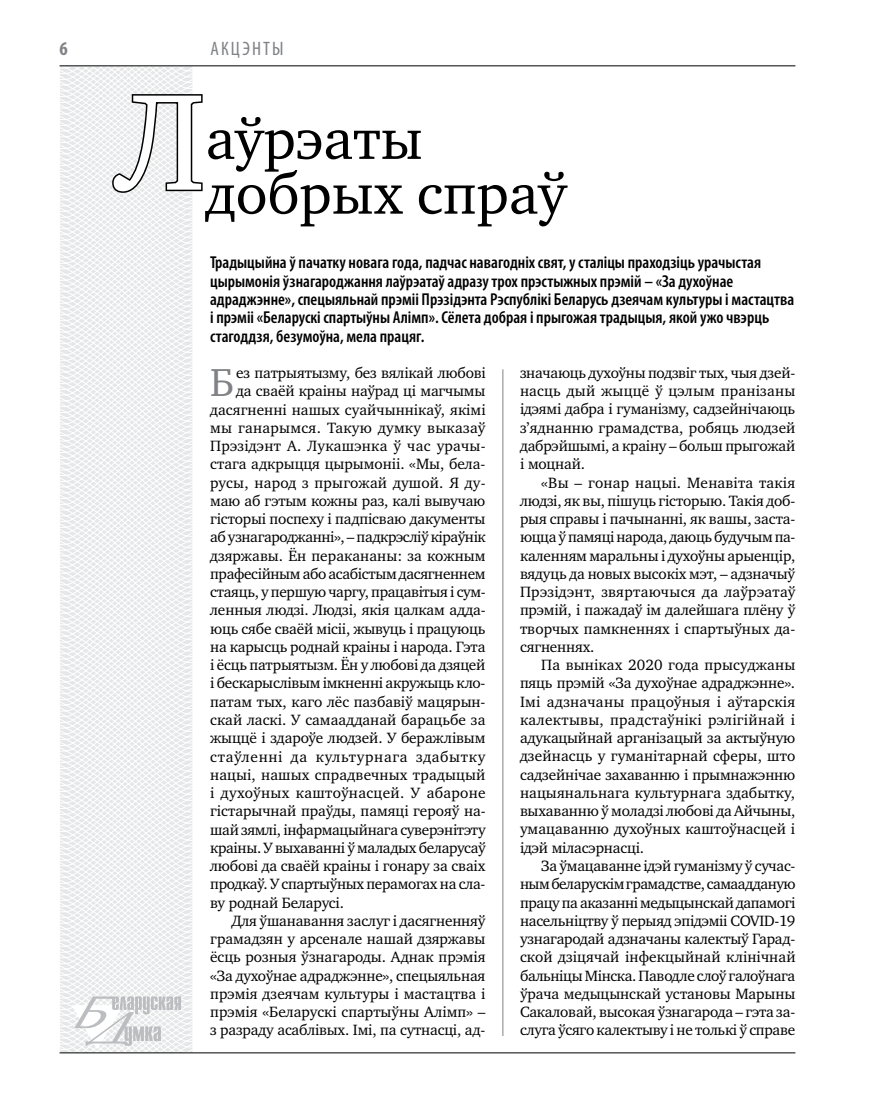
<style>
.page{position:relative;width:872px;height:1106px;background:#fff}
.page>*{position:absolute;margin:0;border:0;box-sizing:border-box;transform-origin:0 0}
.t1{font:140.1px "Charter C";color:#fff}
.t2{font:58.5px/54.8px "Charter C";color:#000}
.t3{font:40.05px "Charter C";color:#808285}
.t4{font:condensed 19.5px "Myriad Pro";letter-spacing:.11em;color:#808285}
.t5{font:700 condensed 19.5px "Myriad Pro";color:#808285}
.t6{font:600 condensed 17.25px/18.3px "Myriad Pro";color:#000}
.t7{font:15.3px/18.3px "Charter C";letter-spacing:-.01em;color:#000;text-align:justify}
.t8{font:15.3px "Charter C";letter-spacing:.015em;color:#000}
.t9{font:15.3px "Charter C";letter-spacing:.045em;color:#000}
.t10{font:15.3px "Charter C";letter-spacing:.02em;color:#000}
.t11{font:15.3px "Charter C";letter-spacing:.01em;color:#000}
</style>
<div class="page">
<svg style="left:59px;top:65px;width:192px;height:989px"></svg>
<hr style="left:60px;top:1052px;width:735px;height:1px;background:#000">
<svg style="left:71px;top:996px;width:110px;height:53px"></svg>
<hr style="left:60px;top:65px;width:735px;height:1px;background:#000">
<hr style="left:502px;top:369px;width:1px;height:667px;background:#808285">
<svg style="left:111px;top:93px;width:93px;height:101px"></svg>
<p class="t5" style="left:60px;top:37px;width:10px">6</p>
<p class="t4" style="left:210px;top:37px;width:75px">Акцэнты</p>
<h1 class="t1" style="left:117px;top:65px;width:91px">Л</h1>
<h2 class="t2" style="left:206px;top:112px;width:362px">аўрэаты добрых спраў</h2>
<p class="t6" style="left:210px;top:253px;width:585px">Традыцыйна ў пачатку новага года, падчас навагодніх свят, у сталіцы праходзіць урачыстая цырымонія ўзнагароджання лаўрэатаў адразу трох прэстыжных прэмій – «За духоўнае адраджэнне», спецыяльнай прэміі Прэзідэнта Рэспублікі Беларусь дзеячам культуры і мастацтва і прэміі «Беларускі спартыўны Алімп». Сёлета добрая і прыгожая традыцыя, якой ужо чвэрць стагоддзя, безумоўна, мела працяг.</p>
<h3 class="t3" style="left:210px;top:360px;width:26px">Б</h3>
<p class="t7" style="left:236px;top:364px;width:251px">ез патрыятызму, без вялікай любові</p>
<p class="t7" style="left:236px;top:382px;width:251px">да сваёй краіны наўрад ці магчымы</p>
<p class="t7" style="left:210px;top:400px;width:277px">дасягненні нашых суайчыннікаў, якімі</p>
<p class="t8" style="left:210px;top:419px;width:277px">мы ганарымся. Такую думку выказаў</p>
<p class="t8" style="left:210px;top:437px;width:277px">Прэзідэнт А. Лукашэнка ў час урачы-</p>
<p class="t7" style="left:210px;top:455px;width:277px">стага адкрыцця цырымоніі. «Мы, бела-</p>
<p class="t11" style="left:210px;top:474px;width:277px">русы, народ з прыгожай душой. Я ду-</p>
<p class="t7" style="left:210px;top:491px;width:277px">маю аб гэтым кожны раз, калі вывучаю</p>
<p class="t7" style="left:210px;top:510px;width:277px">гісторыі поспеху і падпісваю дакументы</p>
<p class="t7" style="left:210px;top:528px;width:277px">аб узнагароджанні», – падкрэсліў кіраўнік</p>
<p class="t7" style="left:210px;top:546px;width:277px">дзяржавы. Ён перакананы: за кожным</p>
<p class="t7" style="left:210px;top:564px;width:277px">прафесійным або асабістым дасягненнем</p>
<p class="t7" style="left:210px;top:583px;width:277px">стаяць, у першую чаргу, працавітыя і сум-</p>
<p class="t7" style="left:210px;top:601px;width:277px">ленныя людзі. Людзі, якія цалкам адда-</p>
<p class="t7" style="left:210px;top:619px;width:277px">юць сябе сваёй місіі, жывуць і працуюць</p>
<p class="t7" style="left:210px;top:638px;width:277px">на карысць роднай краіны і народа. Гэта</p>
<p class="t7" style="left:210px;top:656px;width:277px">і ёсць патрыятызм. Ён у любові да дзяцей</p>
<p class="t7" style="left:210px;top:674px;width:277px">і бескарыслівым імкненні акружыць кло-</p>
<p class="t7" style="left:210px;top:692px;width:277px">патам тых, каго лёс пазбавіў мацярын-</p>
<p class="t7" style="left:210px;top:711px;width:277px">скай ласкі. У самаадданай барацьбе за</p>
<p class="t7" style="left:210px;top:729px;width:277px">жыццё і здароўе людзей. У беражлівым</p>
<p class="t9" style="left:210px;top:748px;width:277px">стаўленні да культурнага здабытку</p>
<p class="t7" style="left:210px;top:765px;width:277px">нацыі, нашых спрадвечных традыцый</p>
<p class="t10" style="left:210px;top:784px;width:277px">і духоўных каштоўнасцей. У абароне</p>
<p class="t7" style="left:210px;top:802px;width:277px">гістарычнай праўды, памяці герояў на-</p>
<p class="t7" style="left:210px;top:820px;width:277px">шай зямлі, інфармацыйнага суверэнітэту</p>
<p class="t7" style="left:210px;top:838px;width:277px">краіны. У выхаванні ў маладых беларусаў</p>
<p class="t7" style="left:210px;top:857px;width:277px">любові да сваёй краіны і гонару за сваіх</p>
<p class="t7" style="left:210px;top:875px;width:277px">продкаў. У спартыўных перамогах на сла-</p>
<p class="t7" style="left:210px;top:893px;width:135px">ву роднай Беларусі.</p>
<p class="t7" style="left:231px;top:911px;width:255px">Для ўшанавання заслуг і дасягненняў</p>
<p class="t7" style="left:210px;top:930px;width:277px">грамадзян у арсенале нашай дзяржавы</p>
<p class="t7" style="left:210px;top:948px;width:277px">ёсць розныя ўзнагароды. Аднак прэмія</p>
<p class="t7" style="left:210px;top:966px;width:277px">«За духоўнае адраджэнне», спецыяльная</p>
<p class="t7" style="left:210px;top:984px;width:277px">прэмія дзеячам культуры і мастацтва і</p>
<p class="t7" style="left:210px;top:1003px;width:277px">прэмія «Беларускі спартыўны Алімп» –</p>
<p class="t7" style="left:210px;top:1021px;width:277px">з разраду асаблівых. Імі, па сутнасці, ад-</p>
<p class="t7" style="left:520px;top:364px;width:277px">значаюць духоўны подзвіг тых, чыя дзей&shy;насць дый жыццё ў цэлым пранізаны ідэямі дабра і гуманізму, садзейнічаюць з’яднанню грамадства, робяць людзей дабрэйшымі, а краіну – больш прыгожай і моцнай.</p>
<p class="t7" style="left:520px;top:473px;width:277px;text-indent:21px">«Вы – гонар нацыі. Менавіта такія людзі, як вы, пішуць гісторыю. Такія доб&shy;рыя справы і пачынанні, як вашы, заста&shy;юцца ў памяці народа, даюць будучым па&shy;каленням маральны i духоўны арыенцiр, вядуць да новых высокіх мэт, – адзначыў Прэзідэнт, звяртаючыся да лаўрэатаў прэмій, і пажадаў ім далейшага плёну ў творчых памкненнях і спартыўных да&shy;сягненнях.</p>
<p class="t7" style="left:520px;top:656px;width:277px;text-indent:21px">Па выніках 2020 года прысуджаны пяць прэмій «За духоўнае адраджэнне».<br>Імі адзначаны працоўныя і аўтарскія калектывы, прадстаўнікі рэлігійнай і адукацыйнай арганізацый за актыўную дзейнасць у гуманітарнай сферы, што садзейнічае захаванню і прымнажэнню нацыянальнага культурнага здабытку, выхаванню ў моладзі любові да Айчыны, умацаванню духоўных каштоўнасцей і ідэй міласэрнасці.</p>
<p class="t7" style="left:520px;top:856px;width:277px;text-indent:21px">За ўмацаванне ідэй гуманізму ў сучас&shy;ным беларускім грамадстве, самаадданую працу па аказанні медыцынскай дапамогі насельніцтву ў перыяд эпідэміі COVID-19 узнагародай адзначаны калектыў Гарад&shy;ской дзіцячай інфекцыйнай клінічнай бальніцы Мінска. Паводле слоў галоўнага ўрача медыцынскай установы Марыны Сакаловай, высокая ўзнагарода – гэта за&shy;слуга ўсяго калектыву і не толькі ў справе</p>
</div>
